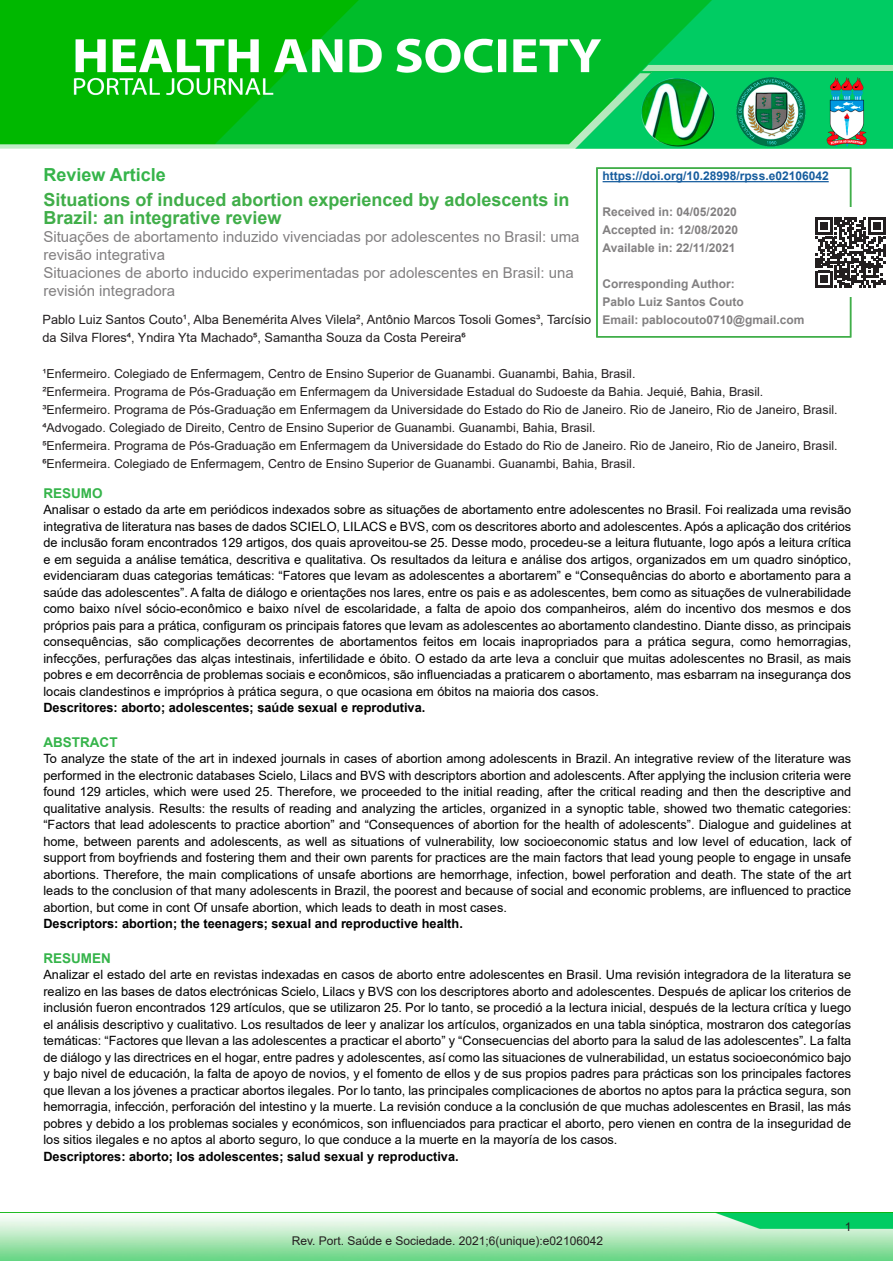
<style>
.page{position:relative;width:893px;height:1263px;background:#fff}
.page>*{position:absolute;margin:0;border:0;box-sizing:border-box;transform-origin:0 0}
.Título_1{font:700 18px/18px "Arial";color:#40ae49}
.Tipo_de_Trabalho___T{font:700 18px "Arial";color:#35b44a}
.Títulos_2_e_3{font:15px/18px "Arial";color:#828081}
.Título_Resumo{font:700 13.5px "Arial";color:#35b44a}
.Texto_Resumo{font:12.75px/16.5px "Arial";color:#000;text-align:justify}
.Descritores{font:700 12.75px "Arial";color:#000}
.Autores{font:12.75px/18px "Arial";color:#231f20}
.Autores-2{font:12.3px "Arial";color:#231f20}
.Caixinha_Informações{font:700 12px "Arial";color:#828081}
.Rodapé{font:12px "Arial";color:#231f20}
.Caixinha_Informações-2{font:700 12px "Arial";color:#175d9e}
.Numeração{font:12px "Arial";color:#231f20}
</style>
<div class="page">
<img style="left:1px;top:1212px;width:892px;height:48px">
<img style="left:0;top:0;width:893px;height:149px">
<div style="left:596px;top:167px;width:255px;height:170px;border:2px solid #40ae49"></div>
<hr style="left:603px;top:181px;width:226px;height:1px;background:#175d9e">
<div style="left:806px;top:208px;width:87px;height:89px;background:#fff"></div>
<svg style="left:815px;top:217px;width:70px;height:70px"></svg>
<p class="Tipo_de_Trabalho___T" style="left:43px;top:161px;width:124px">Review Article</p>
<p class="Caixinha_Informações-2" style="left:603px;top:168px;width:228px">https://doi.org/10.28998/rpss.e02106042</p>
<p class="Caixinha_Informações" style="left:603px;top:204px;width:136px">Received in: 04/05/2020</p>
<p class="Caixinha_Informações" style="left:603px;top:222px;width:137px">Accepted in: 12/08/2020</p>
<p class="Caixinha_Informações" style="left:603px;top:240px;width:134px">Available in: 22/11/2021</p>
<p class="Caixinha_Informações" style="left:603px;top:276px;width:134px">Corresponding Author:</p>
<p class="Caixinha_Informações" style="left:603px;top:294px;width:143px">Pablo Luiz Santos Couto</p>
<p class="Caixinha_Informações" style="left:603px;top:312px;width:203px">Email: pablocouto0710@gmail.com</p>
<p class="Título_1" style="left:43px;top:191px;width:528px">Situations of induced abortion experienced by adolescents in<br>Brazil: an integrative review</p>
<p class="Títulos_2_e_3" style="left:43px;top:228px;width:538px">Situações de abortamento induzido vivenciadas por adolescentes no Brasil: uma revisão integrativa</p>
<p class="Títulos_2_e_3" style="left:43px;top:264px;width:532px">Situaciones de aborto inducido experimentadas por adolescentes en Brasil: una revisión integradora</p>
<p class="Autores" style="left:43px;top:310px;width:550px">Pablo Luiz Santos Couto¹, Alba Benemérita Alves Vilela², Antônio Marcos Tosoli Gomes³, Tarcísio da Silva Flores⁴, Yndira Yta Machado⁵, Samantha Souza da Costa Pereira⁶</p>
<p class="Autores-2" style="left:43px;top:365px;width:594px">¹Enfermeiro. Colegiado de Enfermagem, Centro de Ensino Superior de Guanambi. Guanambi, Bahia, Brasil.</p>
<p class="Autores-2" style="left:43px;top:383px;width:722px">²Enfermeira. Programa de Pós-Graduação em Enfermagem da Universidade Estadual do Sudoeste da Bahia. Jequié, Bahia, Brasil.</p>
<p class="Autores-2" style="left:43px;top:401px;width:797px">³Enfermeiro. Programa de Pós-Graduação em Enfermagem da Universidade do Estado do Rio de Janeiro. Rio de Janeiro, Rio de Janeiro, Brasil.</p>
<p class="Autores-2" style="left:43px;top:419px;width:555px">⁴Advogado. Colegiado de Direito, Centro de Ensino Superior de Guanambi. Guanambi, Bahia, Brasil.</p>
<p class="Autores-2" style="left:43px;top:437px;width:797px">⁵Enfermeira. Programa de Pós-Graduação em Enfermagem da Universidade do Estado do Rio de Janeiro. Rio de Janeiro, Rio de Janeiro, Brasil.</p>
<p class="Autores-2" style="left:43px;top:455px;width:594px">⁶Enfermeira. Colegiado de Enfermagem, Centro de Ensino Superior de Guanambi. Guanambi, Bahia, Brasil.</p>
<p class="Título_Resumo" style="left:43px;top:483px;width:61px">RESUMO</p>
<p class="Texto_Resumo" style="left:43px;top:501px;width:809px">Analisar o estado da arte em periódicos indexados sobre as situações de abortamento entre adolescentes no Brasil. Foi realizada uma revisão integrativa de literatura nas bases de dados SCIELO, LILACS e BVS, com os descritores aborto and adolescentes. Após a aplicação dos critérios de inclusão foram encontrados 129 artigos, dos quais aproveitou-se 25. Desse modo, procedeu-se a leitura flutuante, logo após a leitura crítica e em seguida a análise temática, descritiva e qualitativa. Os resultados da leitura e análise dos artigos, organizados em um quadro sinóptico, evidenciaram duas categorias temáticas: “Fatores que levam as adolescentes a abortarem” e “Consequências do aborto e abortamento para a saúde das adolescentes”. A falta de diálogo e orientações nos lares, entre os pais e as adolescentes, bem como as situações de vulnerabilidade como baixo nível sócio-econômico e baixo nível de escolaridade, a falta de apoio dos companheiros, além do incentivo dos mesmos e dos próprios pais para a prática, configuram os principais fatores que levam as adolescentes ao abortamento clandestino. Diante disso, as principais consequências, são complicações decorrentes de abortamentos feitos em locais inapropriados para a prática segura, como hemorragias, infecções, perfurações das alças intestinais, infertilidade e óbito. O estado da arte leva a concluir que muitas adolescentes no Brasil, as mais pobres e em decorrência de problemas sociais e econômicos, são influenciadas a praticarem o abortamento, mas esbarram na insegurança dos locais clandestinos e impróprios à prática segura, o que ocasiona em óbitos na maioria dos casos.</p>
<p class="Descritores" style="left:43px;top:699px;width:383px">Descritores: aborto; adolescentes; saúde sexual e reprodutiva.</p>
<p class="Título_Resumo" style="left:43px;top:732px;width:76px">ABSTRACT</p>
<p class="Texto_Resumo" style="left:43px;top:750px;width:809px">To analyze the state of the art in indexed journals in cases of abortion among adolescents in Brazil. An integrative review of the literature was performed in the electronic databases Scielo, Lilacs and BVS with descriptors abortion and adolescents. After applying the inclusion criteria were found 129 articles, which were used 25. Therefore, we proceeded to the initial reading, after the critical reading and then the descriptive and qualitative analysis. Results: the results of reading and analyzing the articles, organized in a synoptic table, showed two thematic categories: “Factors that lead adolescents to practice abortion” and “Consequences of abortion for the health of adolescents”. Dialogue and guidelines at home, between parents and adolescents, as well as situations of vulnerability, low socioeconomic status and low level of education, lack of support from boyfriends and fostering them and their own parents for practices are the main factors that lead young people to engage in unsafe abortions. Therefore, the main complications of unsafe abortions are hemorrhage, infection, bowel perforation and death. The state of the art leads to the conclusion of that many adolescents in Brazil, the poorest and because of social and economic problems, are influenced to practice abortion, but come in cont Of unsafe abortion, which leads to death in most cases.</p>
<p class="Descritores" style="left:43px;top:915px;width:421px">Descriptors: abortion; the teenagers; sexual and reproductive health.</p>
<p class="Título_Resumo" style="left:43px;top:948px;width:69px">RESUMEN</p>
<p class="Texto_Resumo" style="left:43px;top:966px;width:809px">Analizar el estado del arte en revistas indexadas en casos de aborto entre adolescentes en Brasil. Uma revisión integradora de la literatura se realizo en las bases de datos electrónicas Scielo, Lilacs y BVS con los descriptores aborto and adolescentes. Después de aplicar los criterios de inclusión fueron encontrados 129 artículos, que se utilizaron 25. Por lo tanto, se procedió a la lectura inicial, después de la lectura crítica y luego el análisis descriptivo y cualitativo. Los resultados de leer y analizar los artículos, organizados en una tabla sinóptica, mostraron dos categorías temáticas: “Factores que llevan a las adolescentes a practicar el aborto” y “Consecuencias del aborto para la salud de las adolescentes”. La falta de diálogo y las directrices en el hogar, entre padres y adolescentes, así como las situaciones de vulnerabilidad, un estatus socioeconómico bajo y bajo nivel de educación, la falta de apoyo de novios, y el fomento de ellos y de sus propios padres para prácticas son los principales factores que llevan a los jóvenes a practicar abortos ilegales. Por lo tanto, las principales complicaciones de abortos no aptos para la práctica segura, son hemorragia, infección, perforación del intestino y la muerte. La revisión conduce a la conclusión de que muchas adolescentes en Brasil, las más pobres y debido a los problemas sociales y económicos, son influenciados para practicar el aborto, pero vienen en contra de la inseguridad de los sitios ilegales e no aptos al aborto seguro, lo que conduce a la muerte en la mayoría de los casos.</p>
<p class="Descritores" style="left:43px;top:1147px;width:417px">Descriptores: aborto; los adolescentes; salud sexual y reproductiva.</p>
<p class="Rodapé" style="left:292px;top:1232px;width:313px">Rev. Port. Saúde e Sociedade. 2021;6(unique):e02106042</p>
<p class="Numeração" style="left:845px;top:1219px;width:8px">1</p>
</div>
